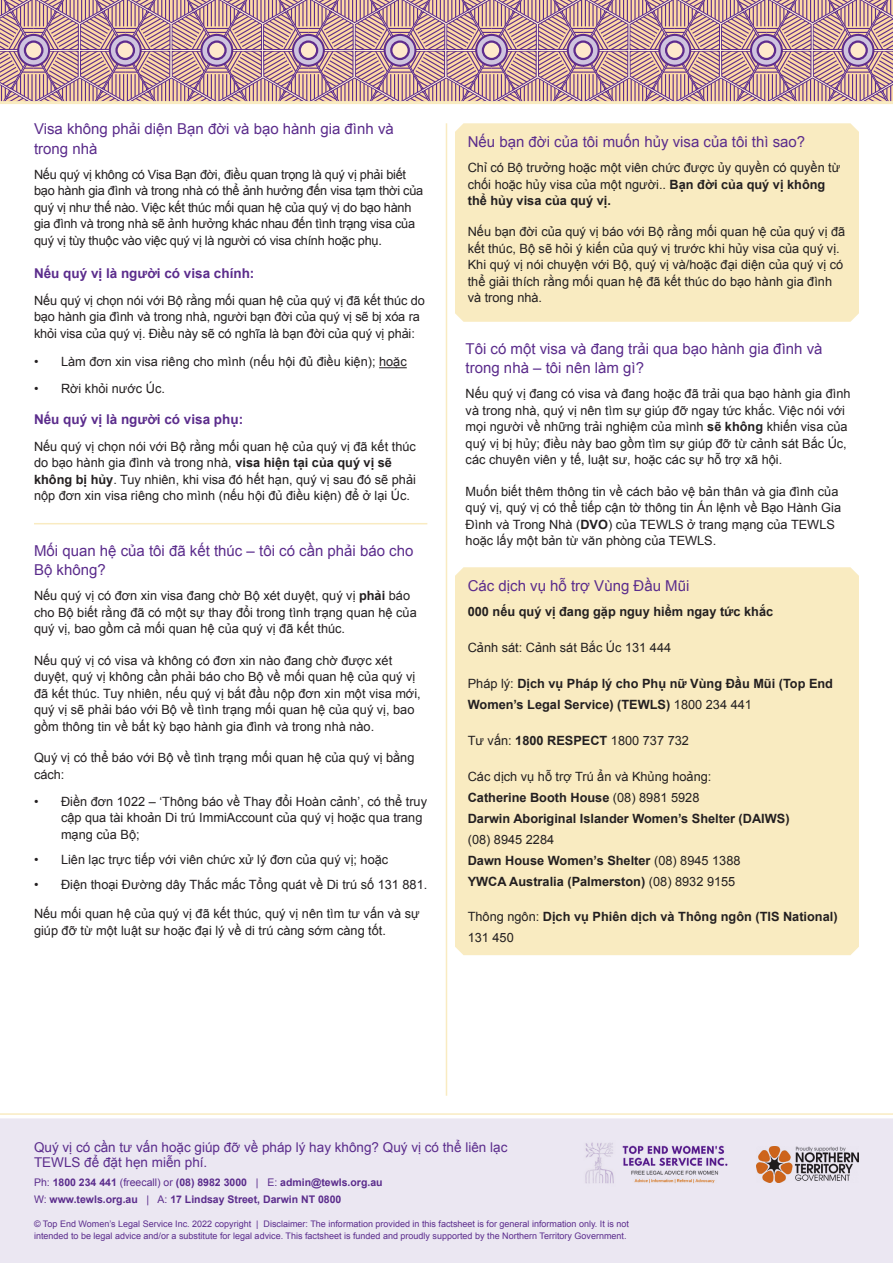
<style>
.page{position:relative;width:893px;height:1263px;background:#fff}
.page>*{position:absolute;margin:0;border:0;box-sizing:border-box;transform-origin:0 0}
.Heading_Level_2{font:15px/19.5px "Arial";color:#5b2c8c}
.Body{font:13.5px/15px "Arial";color:#5b2c8c}
.Heading_Level_3{font:700 13.5px "Arial";color:#5b2c8c}
.Body-2{font:12.75px/16.5px "Arial";color:#231f20}
.Body-3{font:700 12.75px/21px "Arial";color:#231f20}
.Body-4{font:12.75px/16.5px "Arial";letter-spacing:-.02em;color:#231f20}
.Body-5{font:700 10.5px/16.5px "Arial";color:#5b2c8c}
.Body-6{font:9px/12px "Arial";color:#5b2c8c}
.s1{font-weight:700}
.s2{font-weight:400}
</style>
<div class="page">
<svg style="left:379px;top:367px;width:28px;height:1px"></svg>
<hr style="left:446px;top:123px;width:1px;height:973px;background:#f9ebc1">
<hr style="left:34px;top:523px;width:393px;height:1px;background:#f9ebc1">
<div style="left:455px;top:123px;width:404px;height:199px;background:#f9ebc1"></div>
<div style="left:455px;top:567px;width:404px;height:388px;background:#f9ebc1"></div>
<div style="left:0;top:1118px;width:893px;height:145px;background:#ebe7f2"></div>
<hr style="left:0;top:1113px;width:893px;height:2px;background:#f9ebc1">
<img style="left:756px;top:1146px;width:103px;height:37px">
<img style="left:585px;top:1142px;width:143px;height:42px">
<svg style="left:0;top:0;width:893px;height:101px;background:#c29ba0"></svg>
<hr style="left:0;top:101px;width:893px;height:3px;background:#f9ebc1">
<p class="Heading_Level_2" style="left:34px;top:119px;width:361px">Visa không phải diện Bạn đời và bạo hành gia đình và trong nhà</p>
<p class="Body-4" style="left:34px;top:166px;width:391px">Nếu quý vị không có Visa Bạn đời, điều quan trọng là quý vị phải biết bạo hành gia đình và trong nhà có thể ảnh hưởng đến visa tạm thời của quý vị như thế nào. Việc kết thúc mối quan hệ của quý vị do bạo hành gia đình và trong nhà sẽ ảnh hưởng khác nhau đến tình trạng visa của quý vị tùy thuộc vào việc quý vị là người có visa chính hoặc phụ.</p>
<p class="Heading_Level_3" style="left:34px;top:264px;width:222px">Nếu quý vị là người có visa chính:</p>
<p class="Body-2" style="left:34px;top:292px;width:392px">Nếu quý vị chọn nói với Bộ rằng mối quan hệ của quý vị đã kết thúc do bạo hành gia đình và trong nhà, người bạn đời của quý vị sẽ bị xóa ra khỏi visa của quý vị. Điều này sẽ có nghĩa là bạn đời của quý vị phải:</p>
<p class="Body-2" style="left:34px;top:354px;width:374px">• Làm đơn xin visa riêng cho mình (nếu hội đủ điều kiện); hoặc</p>
<p class="Body-2" style="left:34px;top:380px;width:132px">• Rời khỏi nước Úc.</p>
<p class="Heading_Level_3" style="left:34px;top:410px;width:211px">Nếu quý vị là người có visa phụ:</p>
<p class="Body-2" style="left:34px;top:438px;width:383px">Nếu quý vị chọn nói với Bộ rằng mối quan hệ của quý vị đã kết thúc do bạo hành gia đình và trong nhà, <span class="s1">visa hiện tại của quý vị sẽ không bị hủy</span>. Tuy nhiên, khi visa đó hết hạn, quý vị sau đó sẽ phải nộp đơn xin visa riêng cho mình (nếu hội đủ điều kiện) để ở lại Úc.</p>
<p class="Heading_Level_2" style="left:34px;top:541px;width:381px">Mối quan hệ của tôi đã kết thúc – tôi có cần phải báo cho<br>Bộ không?</p>
<p class="Body-2" style="left:34px;top:588px;width:384px">Nếu quý vị có đơn xin visa đang chờ Bộ xét duyệt, quý vị <span class="s1">phải</span> báo cho Bộ biết rằng đã có một sự thay đổi trong tình trạng quan hệ của quý vị, bao gồm cả mối quan hệ của quý vị đã kết thúc.</p>
<p class="Body-2" style="left:34px;top:652px;width:388px">Nếu quý vị có visa và không có đơn xin nào đang chờ được xét duyệt, quý vị không cần phải báo cho Bộ về mối quan hệ của quý vị đã kết thúc. Tuy nhiên, nếu quý vị bắt đầu nộp đơn xin một visa mới, quý vị sẽ phải báo với Bộ về tình trạng mối quan hệ của quý vị, bao gồm thông tin về bất kỳ bạo hành gia đình và trong nhà nào.</p>
<p class="Body-2" style="left:34px;top:750px;width:382px">Quý vị có thể báo với Bộ về tình trạng mối quan hệ của quý vị bằng cách:</p>
<p class="Body-2" style="left:61px;top:793px;width:368px;text-indent:-27px">• Điền đơn 1022 – ‘Thông báo về Thay đổi Hoàn cảnh’, có thể truy cập qua tài khoản Di trú ImmiAccount của quý vị hoặc qua trang mạng của Bộ;</p>
<p class="Body-2" style="left:34px;top:851px;width:356px">• Liên lạc trực tiếp với viên chức xử lý đơn của quý vị; hoặc</p>
<p class="Body-2" style="left:34px;top:876px;width:395px">• Điện thoại Đường dây Thắc mắc Tổng quát về Di trú số 131 881.</p>
<p class="Body-2" style="left:34px;top:905px;width:387px">Nếu mối quan hệ của quý vị đã kết thúc, quý vị nên tìm tư vấn và sự giúp đỡ từ một luật sư hoặc đại lý về di trú càng sớm càng tốt.</p>
<p class="Heading_Level_2" style="left:468px;top:132px;width:339px">Nếu bạn đời của tôi muốn hủy visa của tôi thì sao?</p>
<p class="Body-2" style="left:468px;top:159px;width:374px">Chỉ có Bộ trưởng hoặc một viên chức được ủy quyền có quyền từ chối hoặc hủy visa của một người.. <span class="s1">Bạn đời của quý vị không thể hủy visa của quý vị.</span></p>
<p class="Body-2" style="left:468px;top:224px;width:379px">Nếu bạn đời của quý vị báo với Bộ rằng mối quan hệ của quý vị đã kết thúc, Bộ sẽ hỏi ý kiến của quý vị trước khi hủy visa của quý vị.<br>Khi quý vị nói chuyện với Bộ, quý vị và/hoặc đại diện của quý vị có thể giải thích rằng mối quan hệ đã kết thúc do bạo hành gia đình và trong nhà.</p>
<p class="Heading_Level_2" style="left:466px;top:339px;width:358px">Tôi có một visa và đang trải qua bạo hành gia đình và trong nhà – tôi nên làm gì?</p>
<p class="Body-2" style="left:466px;top:386px;width:386px">Nếu quý vị đang có visa và đang hoặc đã trải qua bạo hành gia đình và trong nhà, quý vị nên tìm sự giúp đỡ ngay tức khắc. Việc nói với mọi người về những trải nghiệm của mình <span class="s1">sẽ không</span> khiến visa của quý vị bị hủy; điều này bao gồm tìm sự giúp đỡ từ cảnh sát Bắc Úc, các chuyên viên y tế, luật sư, hoặc các sự hỗ trợ xã hội.</p>
<p class="Body-2" style="left:466px;top:483px;width:377px">Muốn biết thêm thông tin về cách bảo vệ bản thân và gia đình của quý vị, quý vị có thể tiếp cận tờ thông tin Án lệnh về Bạo Hành Gia Đình và Trong Nhà (<span class="s1">DVO</span>) của TEWLS ở trang mạng của TEWLS hoặc lấy một bản từ văn phòng của TEWLS.</p>
<p class="Heading_Level_2" style="left:468px;top:576px;width:223px">Các dịch vụ hỗ trợ Vùng Đầu Mũi</p>
<p class="Body-3" style="left:468px;top:601px;width:307px">000 nếu quý vị đang gặp nguy hiểm ngay tức khắc</p>
<p class="Body-2" style="left:468px;top:639px;width:205px">Cảnh sát: Cảnh sát Bắc Úc 131 444</p>
<p class="Body-3" style="left:468px;top:673px;width:367px"><span class="s2">Pháp lý:</span> Dịch vụ Pháp lý cho Phụ nữ Vùng Đầu Mũi (Top End<br>Women’s Legal Service) (TEWLS) <span class="s2">1800 234 441</span></p>
<p class="Body-2" style="left:468px;top:732px;width:223px">Tư vấn: <span class="s1">1800 RESPECT</span> 1800 737 732</p>
<p class="Body-3" style="left:468px;top:766px;width:323px"><span class="s2">Các dịch vụ hỗ trợ Trú ẩn và Khủng hoảng:<br></span>Catherine Booth House <span class="s2">(08) 8981 5928<br></span>Darwin Aboriginal Islander Women’s Shelter (DAIWS) <span class="s2">(08) 8945 2284<br></span>Dawn House Women’s Shelter <span class="s2">(08) 8945 1388<br></span>YWCA Australia (Palmerston) <span class="s2">(08) 8932 9155</span></p>
<p class="Body-3" style="left:468px;top:907px;width:371px"><span class="s2">Thông ngôn:</span> Dịch vụ Phiên dịch và Thông ngôn (TIS National)<br><span class="s2">131 450</span></p>
<p class="Body" style="left:34px;top:1140px;width:475px">Quý vị có cần tư vấn hoặc giúp đỡ về pháp lý hay không? Quý vị có thể liên lạc<br>TEWLS để đặt hẹn miễn phí.</p>
<p class="Body-5" style="left:34px;top:1174px;width:350px"><span class="s2">Ph:</span> 1800 234 441 <span class="s2">(freecall) or</span> (08) 8982 3000 <span class="s2">| E:</span> admin@tewls.org.au<br><span class="s2">W:</span> www.tewls.org.au <span class="s2">| A:</span> 17 Lindsay Street, Darwin NT 0800</p>
<p class="Body-6" style="left:34px;top:1218px;width:596px">© Top End Women’s Legal Service Inc. 2022 copyright | Disclaimer: The information provided in this factsheet is for general information only. It is not intended to be legal advice and/or a substitute for legal advice. This factsheet is funded and proudly supported by the Northern Territory Government.</p>
</div>
